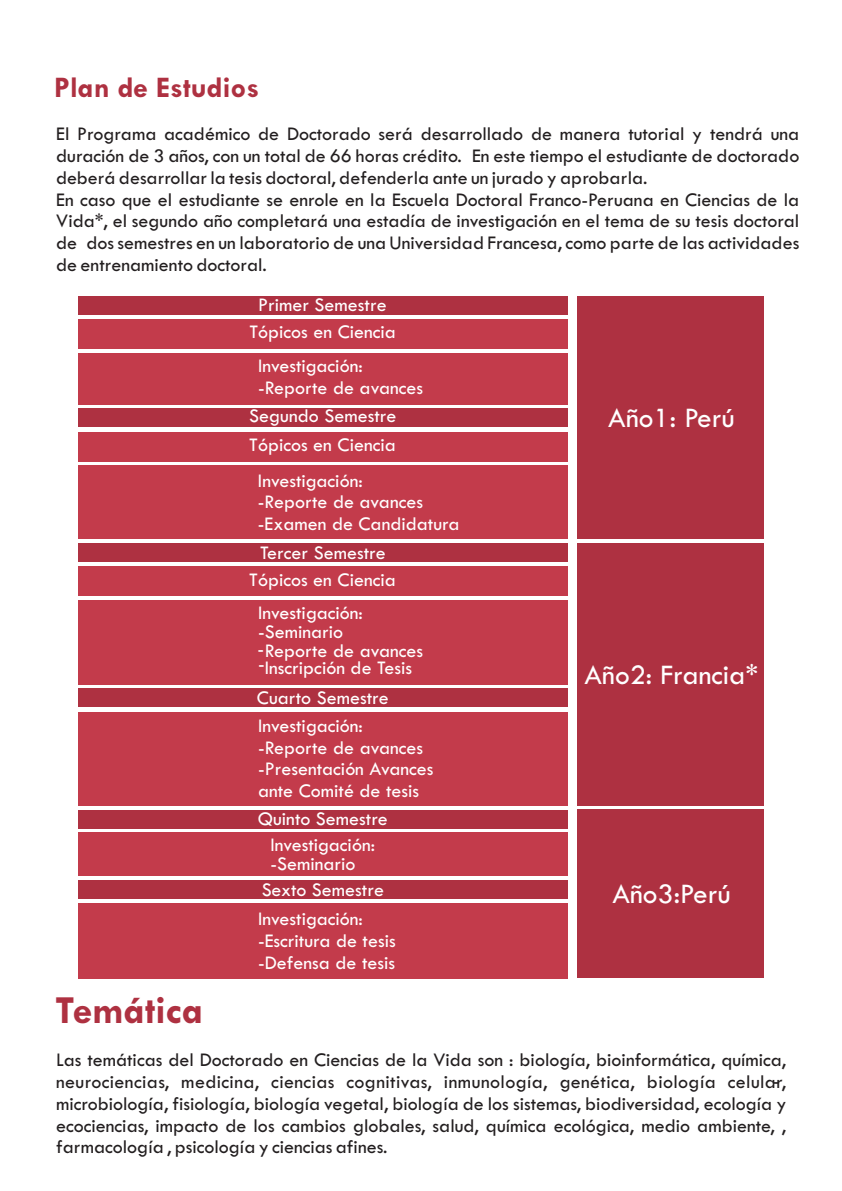
<style>
.page{position:relative;width:842px;height:1191px;background:#fff}
.page>*{position:absolute;margin:0;border:0;box-sizing:border-box;transform-origin:0 0}
.t1{font:700 40px "Tw Cen";color:#ae3141}
.t2{font:700 30px "Tw Cen";color:#ae3141}
.t3{font:29.4px "Tw Cen";color:#fff}
.t4{font:20px/21.8px "Tw Cen";color:#231f20}
.t5{font:20px/21.8px "Tw Cen";color:#fff}
</style>
<div class="page">
<div style="left:78px;top:880px;width:489px;height:19px;background:#ae3141"></div>
<div style="left:78px;top:296px;width:489px;height:19px;background:#ae3141"></div>
<div style="left:78px;top:319px;width:489px;height:30px;background:#c33b4b"></div>
<div style="left:78px;top:353px;width:489px;height:51px;background:#c33b4b"></div>
<div style="left:78px;top:408px;width:489px;height:19px;background:#ae3141"></div>
<div style="left:78px;top:431px;width:489px;height:30px;background:#c33b4b"></div>
<div style="left:578px;top:296px;width:186px;height:243px;background:#ae3141"></div>
<div style="left:78px;top:543px;width:489px;height:19px;background:#ae3141"></div>
<div style="left:78px;top:566px;width:489px;height:30px;background:#c33b4b"></div>
<div style="left:78px;top:600px;width:489px;height:84px;background:#c33b4b"></div>
<div style="left:78px;top:688px;width:489px;height:19px;background:#ae3141"></div>
<div style="left:578px;top:543px;width:186px;height:262px;background:#ae3141"></div>
<div style="left:78px;top:466px;width:489px;height:73px;background:#c33b4b"></div>
<div style="left:78px;top:711px;width:489px;height:94px;background:#c33b4b"></div>
<div style="left:78px;top:809px;width:489px;height:19px;background:#ae3141"></div>
<div style="left:78px;top:832px;width:489px;height:43px;background:#c33b4b"></div>
<div style="left:78px;top:903px;width:489px;height:75px;background:#c33b4b"></div>
<div style="left:578px;top:809px;width:186px;height:169px;background:#ae3141"></div>
<h2 class="t2" style="left:54px;top:76px;width:207px">Plan de Estudios</h2>
<p class="t4" style="left:56px;top:124px;width:744px">El Programa académico de Doctorado será desarrollado de manera tutorial y tendrá una duración de 3 años, con un total de 66 horas crédito. En este tiempo el estudiante de doctorado deberá desarrollar la tesis doctoral, defenderla ante un jurado y aprobarla.<br>En caso que el estudiante se enrole en la Escuela Doctoral Franco-Peruana en Ciencias de la Vida*, el segundo año completará una estadía de investigación en el tema de su tesis doctoral de dos semestres en un laboratorio de una Universidad Francesa, como parte de las actividades de entrenamiento doctoral.</p>
<p class="t5" style="left:249px;top:293px;width:148px;line-height:26.9px;text-align:center">Primer Semestre<br>Tópicos en Ciencia</p>
<p class="t5" style="left:258px;top:356px;width:167px">Investigación: -Reporte de avances</p>
<p class="t5" style="left:249px;top:403px;width:149px;line-height:28.6px">Segundo Semestre<br>Tópicos en Ciencia</p>
<h3 class="t3" style="left:608px;top:406px;width:128px">Año1: Perú</h3>
<h1 class="t1" style="left:56px;top:995px;width:149px">Temática</h1>
<p class="t5" style="left:258px;top:471px;width:203px">Investigación:<br>-Reporte de avances -Examen de Candidatura</p>
<p class="t5" style="left:249px;top:540px;width:148px;line-height:26.9px;text-align:center">Tercer Semestre<br>Tópicos en Ciencia</p>
<p class="t5" style="left:257px;top:605px;width:167px;line-height:18.2px">Investigación: -Seminario<br>-Reporte de avances -Inscripción de Tesis</p>
<p class="t5" style="left:257px;top:688px;width:133px">Cuarto Semestre</p>
<p class="t5" style="left:258px;top:716px;width:177px">Investigación: -Reporte de avances -Presentación Avances ante Comité de tesis</p>
<p class="t5" style="left:258px;top:809px;width:132px">Quinto Semestre</p>
<p class="t5" style="left:270px;top:836px;width:106px;line-height:18.6px">Investigación: -Seminario</p>
<p class="t5" style="left:262px;top:879px;width:124px">Sexto Semestre</p>
<p class="t5" style="left:258px;top:909px;width:139px">Investigación: -Escritura de tesis -Defensa de tesis</p>
<h3 class="t3" style="left:584px;top:664px;width:175px">Año2: Francia*</h3>
<h3 class="t3" style="left:612px;top:883px;width:120px">Año3:Perú</h3>
<p class="t4" style="left:56px;top:1050px;width:732px;text-align:justify">Las temáticas del Doctorado en Ciencias de la Vida son : biología, bioinformática, química, neurociencias, medicina, ciencias cognitivas, inmunología, genética, biología celular, microbiología, fisiología, biología vegetal, biología de los sistemas, biodiversidad, ecología y ecociencias, impacto de los cambios globales, salud, química ecológica, medio ambiente, , farmacología , psicología y ciencias afines.</p>
<p class="t4" style="left:773px;top:1071px;width:8px">-</p>
</div>
